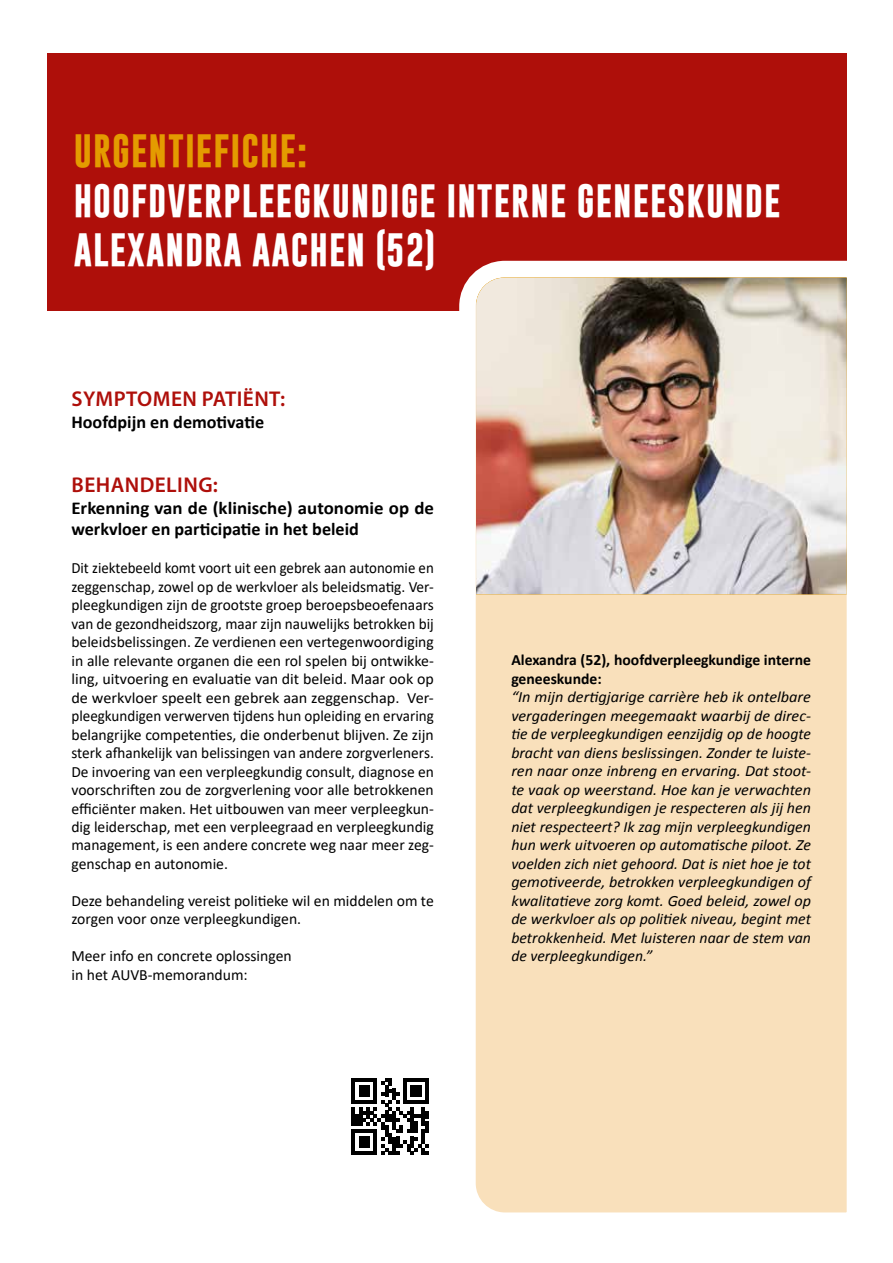
<style>
.page{position:relative;width:893px;height:1263px;background:#fff}
.page>*{position:absolute;margin:0;border:0;box-sizing:border-box;transform-origin:0 0}
.t1{font:700 33.75px/49.5px "Gobold";letter-spacing:.03em;color:#fff}
.t2{font:700 33.75px "Gobold";letter-spacing:.03em;color:#e49b00}
.t3{font:600 21.45px "Myriad Pro";letter-spacing:.02em;color:#ae0f0a}
.t4{font:700 18.15px/21.5px "Calibri";color:#000;scale:1.04 1}
.t5{font:700 18.15px "Calibri";color:#000}
.t6{font:15.6px/18.5px "Calibri";color:#000;text-align:justify;scale:.95 1}
.t7{font:italic 15.6px/18.5px "Calibri";color:#000;text-align:justify;scale:1.04 1}
.t8{font:15.6px/18.5px "Calibri";color:#000}
.t9{font:700 15.6px/18.5px "Calibri";color:#000}
</style>
<div class="page">
<div style="left:47px;top:53px;width:800px;height:258px;background:#ae0f0a"></div>
<svg style="left:459px;top:260px;width:388px;height:953px;background:#f9e1c0"></svg>
<img style="left:476px;top:278px;width:371px;height:316px">
<svg style="left:352px;top:1078px;width:77px;height:77px"></svg>
<h1 class="t2" style="left:74px;top:129px;width:235px">URGENTIEFICHE:</h1>
<h1 class="t1" style="left:74px;top:176px;width:708px">HOOFDVERPLEEGKUNDIGE INTERNE GENEESKUNDE<br>ALEXANDRA AACHEN (52)</h1>
<h2 class="t3" style="left:72px;top:385px;width:215px">SYMPTOMEN PATIËNT:</h2>
<p class="t5" style="left:71px;top:409px;width:194px">Hoofdpijn en demotivatie</p>
<h2 class="t3" style="left:72px;top:471px;width:148px">BEHANDELING:</h2>
<p class="t4" style="left:71px;top:496px;width:350px">Erkenning van de (klinische) autonomie op de werkvloer en participatie in het beleid</p>
<p class="t6" style="left:71px;top:558px;width:383px">Dit ziektebeeld komt voort uit een gebrek aan autonomie en zeggenschap, zowel op de werkvloer als beleidsmatig. Ver&shy;pleegkundigen zijn de grootste groep beroepsbeoefenaars van de gezondheidszorg, maar zijn nauwelijks betrokken bij beleidsbelissingen. Ze verdienen een vertegenwoordiging in alle relevante organen die een rol spelen bij ontwikke&shy;ling, uitvoering en evaluatie van dit beleid. Maar ook op de werkvloer speelt een gebrek aan zeggenschap. Ver&shy;pleegkundigen verwerven tijdens hun opleiding en ervaring belangrijke competenties, die onderbenut blijven. Ze zijn sterk afhankelijk van belissingen van andere zorgverleners.<br>De invoering van een verpleegkundig consult, diagnose en voorschriften zou de zorgverlening voor alle betrokkenen efficiënter maken. Het uitbouwen van meer verpleegkun&shy;dig leiderschap, met een verpleegraad en verpleegkundig management, is een andere concrete weg naar meer zeg&shy;genschap en autonomie.</p>
<p class="t8" style="left:71px;top:891px;width:364px">Deze behandeling vereist politieke wil en middelen om te zorgen voor onze verpleegkundigen.</p>
<p class="t8" style="left:71px;top:946px;width:222px">Meer info en concrete oplossingen in het AUVB-memorandum:</p>
<p class="t9" style="left:511px;top:650px;width:301px">Alexandra (52), hoofdverpleegkundige interne geneeskunde:</p>
<p class="t7" style="left:511px;top:687px;width:290px">“In mijn dertigjarige carrière heb ik ontelbare vergaderingen meegemaakt waarbij de direc&shy;tie de verpleegkundigen eenzijdig op de hoogte bracht van diens beslissingen. Zonder te luiste&shy;ren naar onze inbreng en ervaring. Dat stoot&shy;te vaak op weerstand. Hoe kan je verwachten dat verpleegkundigen je respecteren als jij hen niet respecteert? Ik zag mijn verpleegkundigen hun werk uitvoeren op automatische piloot. Ze voelden zich niet gehoord. Dat is niet hoe je tot gemotiveerde, betrokken verpleegkundigen of kwalitatieve zorg komt. Goed beleid, zowel op de werkvloer als op politiek niveau, begint met betrokkenheid. Met luisteren naar de stem van de verpleegkundigen.”</p>
</div>
